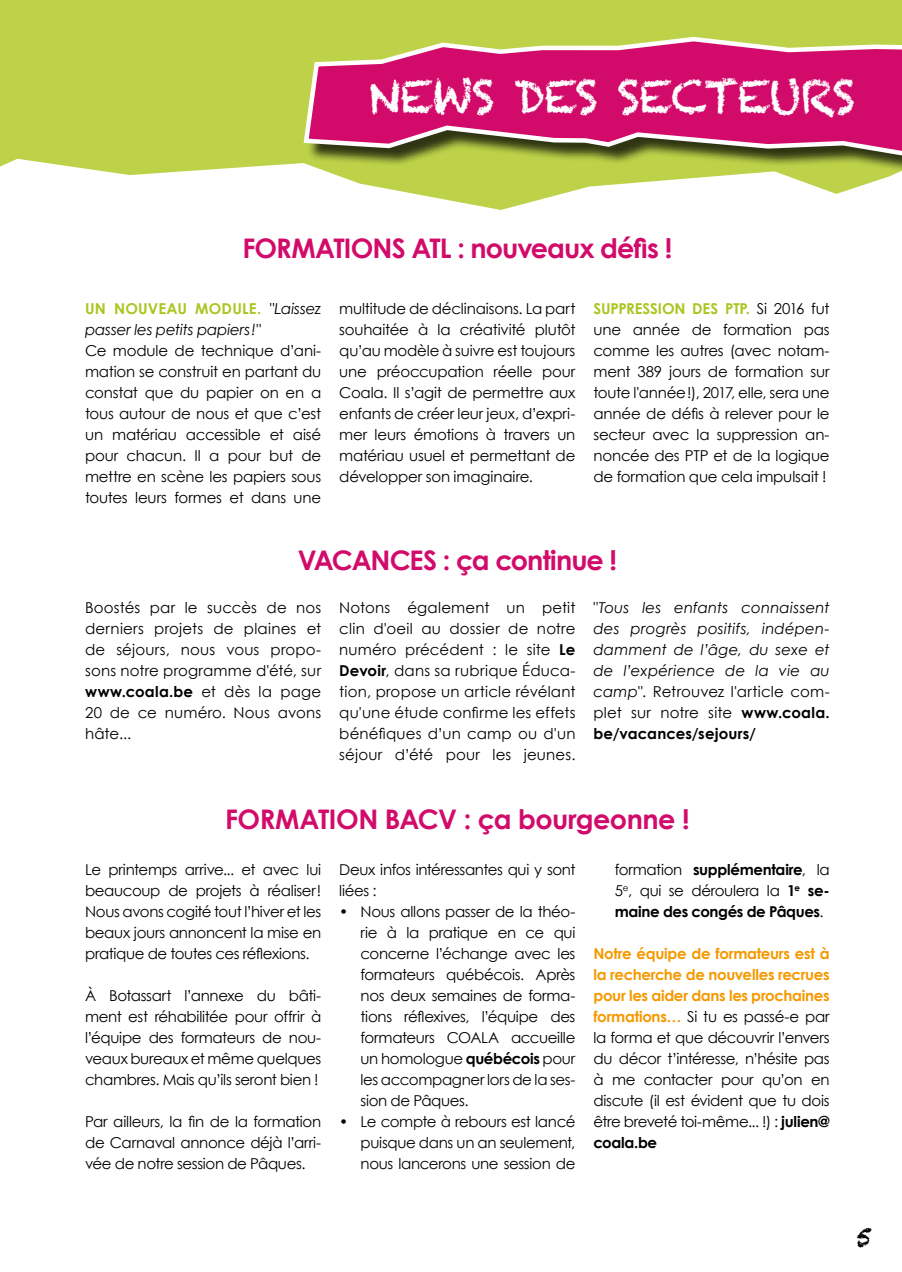
<style>
.page{position:relative;width:902px;height:1272px;background:#fff}
.page>*{position:absolute;margin:0;border:0;box-sizing:border-box;transform-origin:0 0}
.t1{font:45px "Chalkduster";letter-spacing:-.03em;color:#fff}
.t2{font:700 27px "Century Gothic";letter-spacing:-.035em;color:#d20b6b}
.t3{font:25.5px "Chalkduster";color:#000}
.t4{font:15px/21px "Century Gothic";letter-spacing:-.02em;color:#000;text-align:justify}
.t5{font:italic 15px/21px "Century Gothic";letter-spacing:.005em;color:#000;text-align:justify}
.t6{font:700 15px/21px "Century Gothic";letter-spacing:-.025em;color:#000;text-align:justify}
.s1{font-weight:700;font-style:normal;color:#a9c620}
.s2{font-weight:700;color:#a9c620}
.s3{font-weight:700}
.s4{font-style:normal}
.s5{font-weight:700;font-style:normal}
.s6{font-weight:400}
.s7{font-weight:700;color:#f59900}
</style>
<div class="page">
<div style="left:0;top:0;width:901px;height:175px;background:#bdd249"></div>
<div style="left:306px;top:40px;width:595px;height:176px;background:#000;opacity:.75"></div>
<svg style="left:301px;top:35px;width:600px;height:164px;background:#c7696f"></svg>
<h1 class="t1" style="left:368px;top:70px;width:488px">NEWS DES SECTEURS</h1>
<h2 class="t2" style="left:242px;top:228px;width:431px">FORMATIONS ATL : nouveaux défis !</h2>
<p class="t5" style="left:85px;top:298px;width:238px"><span class="s1">UN NOUVEAU MODULE.</span> "Laissez passer les petits papiers!"</p>
<p class="t4" style="left:85px;top:340px;width:238px">Ce module de technique d’ani&shy;mation se construit en partant du constat que du papier on en a tous autour de nous et que c’est un matériau accessible et aisé pour chacun. Il a pour but de mettre en scène les papiers sous toutes leurs formes et dans une</p>
<p class="t4" style="left:339px;top:298px;width:238px">multitude de déclinaisons. La part souhaitée à la créativité plutôt qu’au modèle à suivre est toujours une préoccupation réelle pour Coala. Il s’agit de permettre aux enfants de créer leur jeux, d’expri&shy;mer leurs émotions à travers un matériau usuel et permettant de développer son imaginaire.</p>
<p class="t4" style="left:593px;top:298px;width:238px"><span class="s2">SUPPRESSION DES PTP.</span> Si 2016 fut une année de formation pas comme les autres (avec notam&shy;ment 389 jours de formation sur toute l'année!), 2017, elle, sera une année de défis à relever pour le secteur avec la suppression an&shy;noncée des PTP et de la logique de formation que cela impulsait !</p>
<h2 class="t2" style="left:298px;top:540px;width:321px">VACANCES : ça continue !</h2>
<p class="t4" style="left:85px;top:596px;width:238px">Boostés par le succès de nos derniers projets de plaines et de séjours, nous vous propo&shy;sons notre programme d'été, sur <span class="s3">www.coala.be</span> et dès la page 20 de ce numéro. Nous avons hâte...</p>
<p class="t4" style="left:339px;top:596px;width:238px">Notons également un petit clin d'oeil au dossier de notre numéro précédent : le site <span class="s3">Le Devoir</span>, dans sa rubrique Éduca&shy;tion, propose un article révélant qu'une étude confirme les effets bénéfiques d’un camp ou d'un séjour d’été pour les jeunes.</p>
<p class="t5" style="left:593px;top:596px;width:238px"><span class="s4">"</span>Tous les enfants connaissent des progrès positifs, indépen&shy;damment de l’âge, du sexe et de l’expérience de la vie au camp<span class="s4">". Retrouvez l'article com&shy;plet sur notre site</span> <span class="s5">www.coala. be/vacances/sejours/</span></p>
<h2 class="t2" style="left:225px;top:798px;width:466px">FORMATION BACV : ça bourgeonne !</h2>
<p class="t4" style="left:85px;top:859px;width:238px">Le printemps arrive... et avec lui beaucoup de projets à réaliser!<br>Nous avons cogité tout l’hiver et les beaux jours annoncent la mise en pratique de toutes ces réflexions.</p>
<p class="t4" style="left:85px;top:985px;width:238px">À Botassart l’annexe du bâti&shy;ment est réhabilitée pour offrir à l’équipe des formateurs de nou&shy;veaux bureaux et même quelques chambres. Mais qu’ils seront bien !</p>
<p class="t4" style="left:85px;top:1111px;width:238px">Par ailleurs, la fin de la formation de Carnaval annonce déjà l’arri&shy;vée de notre session de Pâques.</p>
<p class="t6" style="left:614px;top:858px;width:216px"><span class="s6">formation</span> supplémentaire<span class="s6">, la 5</span><sup>e</sup><span class="s6">, qui se déroulera la</span> 1<sup>e</sup> se&shy;maine des congés de Pâques<span class="s6">.</span></p>
<p class="t4" style="left:593px;top:943px;width:238px"><span class="s7">Notre équipe de formateurs est à la recherche de nouvelles recrues pour les aider dans les prochaines formations…</span> Si tu es passé-e par la forma et que découvrir l’envers du décor t’intéresse, n’hésite pas à me contacter pour qu’on en discute (il est évident que tu dois être breveté toi-même... !) : <span class="s3">julien@ coala.be</span></p>
<p class="t4" style="left:339px;top:859px;width:238px">Deux infos intéressantes qui y sont liées :</p>
<p class="t4" style="left:360px;top:901px;width:216px;text-indent:-21px">• Nous allons passer de la théo&shy;rie à la pratique en ce qui concerne l’échange avec les formateurs québécois. Après nos deux semaines de forma&shy;tions réflexives, l’équipe des formateurs COALA accueille un homologue <span class="s3">québécois</span> pour les accompagner lors de la ses&shy;sion de Pâques.</p>
<p class="t4" style="left:360px;top:1111px;width:216px;text-indent:-21px">• Le compte à rebours est lancé puisque dans un an seulement, nous lancerons une session de</p>
<h3 class="t3" style="left:855px;top:1222px;width:18px">5</h3>
</div>
